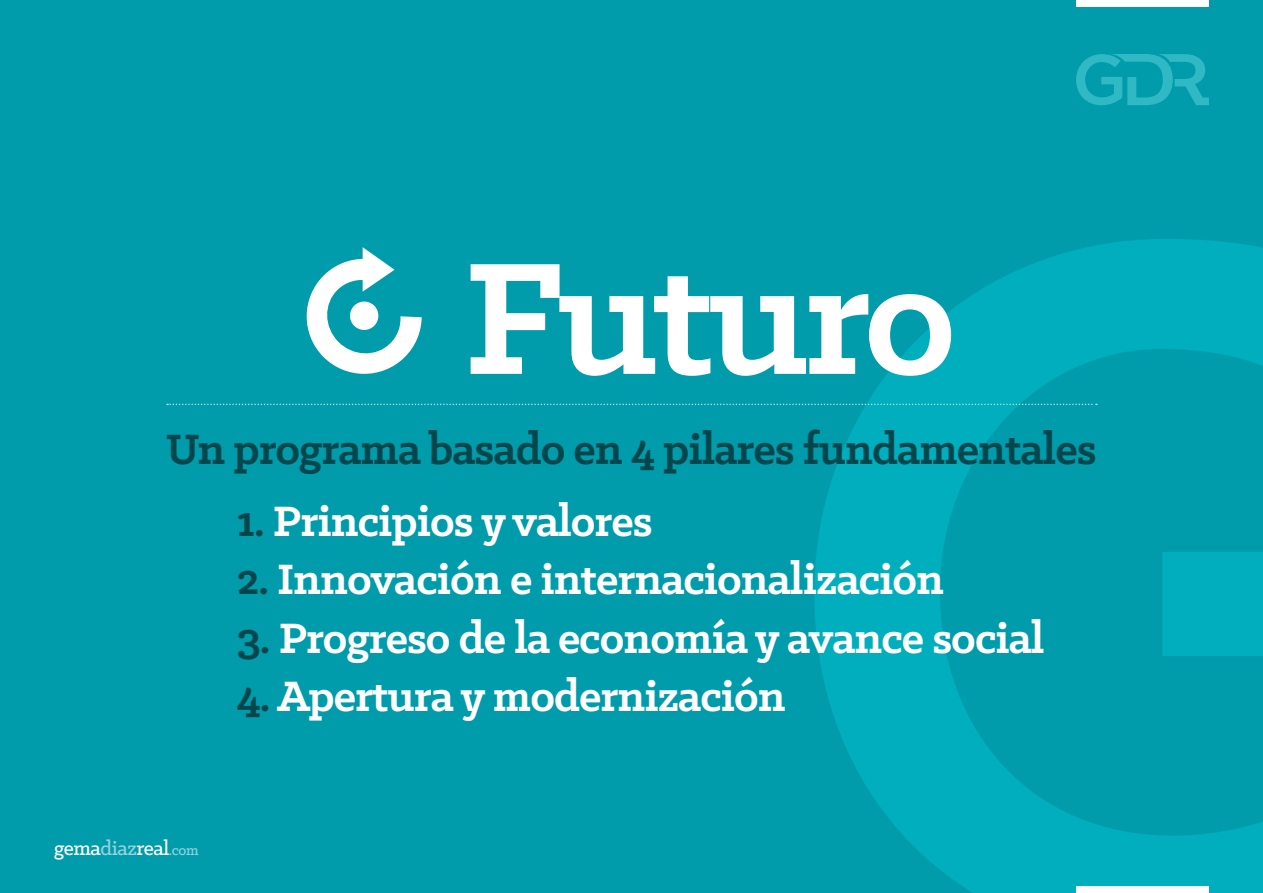
<style>
.page{position:relative;width:1263px;height:893px;background:#009cab}
.page>*{position:absolute;margin:0;border:0;box-sizing:border-box;transform-origin:0 0}
.t1{font:700 180px "Klinic Slab";letter-spacing:-.035em;color:#fff}
.t2{font:700 48px "Klinic Slab";letter-spacing:-.02em;color:#fff}
.t3{font:700 48px "Klinic Slab";letter-spacing:-.02em;color:#00464d}
.t4{font:500 22.05px "Klinic Slab";letter-spacing:-.02em;color:#fff}
.s1{color:#00464d}
.s2{color:#97d3db}
.s3{font-size:15.75px;color:#97d3db}
</style>
<div class="page">
<svg style="left:814px;top:239px;width:449px;height:654px"></svg>
<svg style="left:1076px;top:54px;width:133px;height:51px"></svg>
<div style="left:1076px;top:0;width:133px;height:6px;background:#fff"></div>
<div style="left:1076px;top:887px;width:133px;height:6px;background:#fff"></div>
<svg style="left:167px;top:404px;width:930px;height:1px"></svg>
<svg style="left:306px;top:247px;width:116px;height:127px"></svg>
<h1 class="t1" style="left:463px;top:200px;width:494px">Futuro</h1>
<p class="t3" style="left:166px;top:418px;width:932px">Un programa basado en 4 pilares fundamentales</p>
<p class="t2" style="left:237px;top:489px;width:417px"><span class="s1">1.</span> Principios y valores</p>
<p class="t2" style="left:237px;top:548px;width:709px"><span class="s1">2.</span> Innovación e internacionalización</p>
<p class="t2" style="left:237px;top:606px;width:809px"><span class="s1">3.</span> Progreso de la economía y avance social</p>
<p class="t2" style="left:237px;top:665px;width:550px"><span class="s1">4.</span> Apertura y modernización</p>
<p class="t4" style="left:54px;top:834px;width:146px">gema<span class="s2">diaz</span>real<span class="s3">.com</span></p>
</div>
